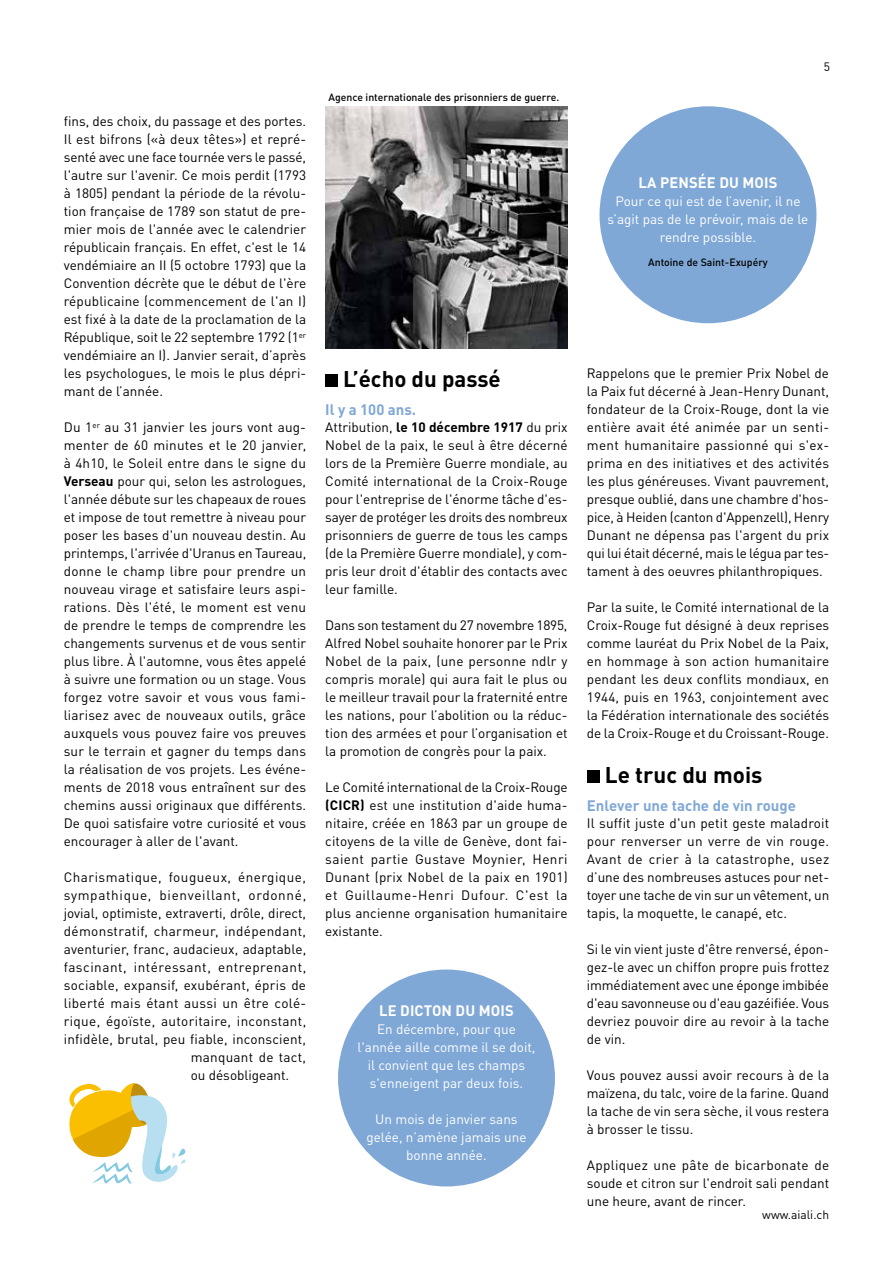
<style>
.page{position:relative;width:893px;height:1263px;background:#fff}
.page>*{position:absolute;margin:0;border:0;box-sizing:border-box;transform-origin:0 0}
.t1{font:700 22.5px "DIN Pro";color:#000}
.t2{font:700 15px "DINOT";color:#80a8d6}
.t3{font:700 15px "DINOT";letter-spacing:.01em;color:#fff}
.t4{font:13.5px/18px "DINOT";color:#000;text-align:justify}
.t5{font:13.5px/18px "DINOT";color:#fff;text-align:center}
.t6{font:13.5px "DINOT";letter-spacing:.025em;color:#000}
.t7{font:13.5px "DINOT";letter-spacing:.02em;color:#000}
.t8{font:13.5px "DINOT";letter-spacing:.04em;color:#000}
.t9{font:13.5px "DINOT";letter-spacing:.035em;color:#000}
.t10{font:13.5px "DINOT";letter-spacing:.05em;color:#000}
.t11{font:12px "DINOT";color:#000}
.t12{font:500 10.5px "DINOT";color:#000}
.s1{font-weight:700}
</style>
<div class="page">
<div style="left:338px;top:969px;width:217px;height:217px;background:#80a8d6;border-radius:50%"></div>
<div style="left:599px;top:106px;width:217px;height:217px;background:#80a8d6;border-radius:50%"></div>
<svg style="left:69px;top:1083px;width:117px;height:101px"></svg>
<div style="left:325px;top:374px;width:13px;height:13px;background:#000"></div>
<div style="left:587px;top:770px;width:13px;height:13px;background:#000"></div>
<img style="left:325px;top:106px;width:243px;height:242px">
<p class="t4" style="left:64px;top:112px;width:244px">fins, des choix, du passage et des portes.<br>Il est bifrons («à deux têtes») et repré&shy;senté avec une face tournée vers le passé, l'autre sur l'avenir. Ce mois perdit (1793 à 1805) pendant la période de la révolu&shy;tion française de 1789 son statut de pre&shy;mier mois de l'année avec le calendrier républicain français. En effet, c'est le 14 vendémiaire an II (5 octobre 1793) que la Convention décrète que le début de l'ère républicaine (commencement de l'an I) est fixé à la date de la proclamation de la République, soit le 22 septembre 1792 (1<sup>er </sup>vendémiaire an I). Janvier serait, d’après les psychologues, le mois le plus dépri&shy;mant de l’année.</p>
<p class="t4" style="left:64px;top:418px;width:244px">Du 1<sup>er</sup> au 31 janvier les jours vont aug&shy;menter de 60 minutes et le 20 janvier, à 4h10, le Soleil entre dans le signe du <span class="s1">Verseau</span> pour qui, selon les astrologues, l'année débute sur les chapeaux de roues et impose de tout remettre à niveau pour poser les bases d'un nouveau destin. Au printemps, l'arrivée d'Uranus en Taureau, donne le champ libre pour prendre un nouveau virage et satisfaire leurs aspi&shy;rations. Dès l'été, le moment est venu de prendre le temps de comprendre les changements survenus et de vous sentir plus libre. À l'automne, vous êtes appelé à suivre une formation ou un stage. Vous forgez votre savoir et vous vous fami&shy;liarisez avec de nouveaux outils, grâce auxquels vous pouvez faire vos preuves sur le terrain et gagner du temps dans la réalisation de vos projets. Les événe&shy;ments de 2018 vous entraînent sur des chemins aussi originaux que différents.<br>De quoi satisfaire votre curiosité et vous encourager à aller de l'avant.</p>
<p class="t9" style="left:64px;top:869px;width:244px">Charismatique, fougueux, énergique,</p>
<p class="t10" style="left:64px;top:887px;width:244px">sympathique, bienveillant, ordonné,</p>
<p class="t4" style="left:64px;top:904px;width:244px">jovial, optimiste, extraverti, drôle, direct,</p>
<p class="t6" style="left:64px;top:923px;width:244px">démonstratif, charmeur, indépendant,</p>
<p class="t4" style="left:64px;top:940px;width:244px">aventurier, franc, audacieux, adaptable,</p>
<p class="t8" style="left:64px;top:959px;width:244px">fascinant, intéressant, entreprenant,</p>
<p class="t7" style="left:64px;top:977px;width:244px">sociable, expansif, exubérant, épris de</p>
<p class="t6" style="left:64px;top:995px;width:244px">liberté mais étant aussi un être colé-</p>
<p class="t6" style="left:64px;top:1013px;width:244px">rique, égoïste, autoritaire, inconstant,</p>
<p class="t4" style="left:64px;top:1030px;width:244px">infidèle, brutal, peu fiable, inconscient,</p>
<p class="t7" style="left:191px;top:1049px;width:117px">manquant de tact,</p>
<p class="t4" style="left:191px;top:1066px;width:100px">ou désobligeant.</p>
<p class="t12" style="left:328px;top:90px;width:232px">Agence internationale des prisonniers de guerre.</p>
<h1 class="t1" style="left:343px;top:364px;width:159px">L’écho du passé</h1>
<p class="t2" style="left:325px;top:400px;width:92px">Il y a 100 ans.</p>
<p class="t4" style="left:325px;top:418px;width:244px">Attribution, <span class="s1">le 10 décembre 1917</span> du prix Nobel de la paix, le seul à être décerné lors de la Première Guerre mondiale, au Comité international de la Croix-Rouge pour l'entreprise de l'énorme tâche d'es&shy;sayer de protéger les droits des nombreux prisonniers de guerre de tous les camps (de la Première Guerre mondiale), y com&shy;pris leur droit d'établir des contacts avec leur famille.</p>
<p class="t4" style="left:325px;top:616px;width:244px">Dans son testament du 27 novembre 1895, Alfred Nobel souhaite honorer par le Prix Nobel de la paix, (une personne ndlr y compris morale) qui aura fait le plus ou le meilleur travail pour la fraternité entre les nations, pour l’abolition ou la réduc&shy;tion des armées et pour l’organisation et la promotion de congrès pour la paix.</p>
<p class="t4" style="left:325px;top:778px;width:244px">Le Comité international de la Croix-Rouge <span class="s1">(CICR)</span> est une institution d'aide huma&shy;nitaire, créée en 1863 par un groupe de citoyens de la ville de Genève, dont fai&shy;saient partie Gustave Moynier, Henri Dunant (prix Nobel de la paix en 1901) et Guillaume-Henri Dufour. C'est la plus ancienne organisation humanitaire existante.</p>
<p class="t3" style="left:379px;top:1001px;width:136px">LE DICTON DU MOIS</p>
<p class="t5" style="left:358px;top:1020px;width:179px">En décembre, pour que l'année aille comme il se doit, il convient que les champs s'enneigent par deux fois.</p>
<p class="t5" style="left:366px;top:1110px;width:162px">Un mois de janvier sans gelée, n’amène jamais une bonne année.</p>
<p class="t11" style="left:824px;top:60px;width:8px">5</p>
<p class="t3" style="left:638px;top:172px;width:141px">LA PENSÉE DU MOIS</p>
<p class="t5" style="left:608px;top:191px;width:202px">Pour ce qui est de l’avenir, il ne s’agit pas de le prévoir, mais de le rendre possible.</p>
<p class="t12" style="left:648px;top:255px;width:121px">Antoine de Saint-Exupéry</p>
<p class="t4" style="left:587px;top:364px;width:244px">Rappelons que le premier Prix Nobel de la Paix fut décerné à Jean-Henry Dunant, fondateur de la Croix-Rouge, dont la vie entière avait été animée par un senti&shy;ment humanitaire passionné qui s'ex&shy;prima en des initiatives et des activités les plus généreuses. Vivant pauvrement, presque oublié, dans une chambre d'hos&shy;pice, à Heiden (canton d'Appenzell), Henry Dunant ne dépensa pas l'argent du prix qui lui était décerné, mais le légua par tes&shy;tament à des oeuvres philanthropiques.</p>
<p class="t4" style="left:587px;top:598px;width:244px">Par la suite, le Comité international de la Croix-Rouge fut désigné à deux reprises comme lauréat du Prix Nobel de la Paix, en hommage à son action humanitaire pendant les deux conflits mondiaux, en 1944, puis en 1963, conjointement avec la Fédération internationale des sociétés de la Croix-Rouge et du Croissant-Rouge.</p>
<h1 class="t1" style="left:605px;top:760px;width:159px">Le truc du mois</h1>
<p class="t2" style="left:587px;top:796px;width:211px">Enlever une tache de vin rouge</p>
<p class="t4" style="left:587px;top:814px;width:244px">Il suffit juste d'un petit geste maladroit pour renverser un verre de vin rouge.<br>Avant de crier à la catastrophe, usez d’une des nombreuses astuces pour net&shy;toyer une tache de vin sur un vêtement, un tapis, la moquette, le canapé, etc.</p>
<p class="t4" style="left:587px;top:940px;width:244px">Si le vin vient juste d'être renversé, épon&shy;gez-le avec un chiffon propre puis frottez immédiatement avec une éponge imbibée d'eau savonneuse ou d'eau gazéifiée. Vous devriez pouvoir dire au revoir à la tache de vin.</p>
<p class="t4" style="left:587px;top:1066px;width:244px">Vous pouvez aussi avoir recours à de la maïzena, du talc, voire de la farine. Quand la tache de vin sera sèche, il vous restera à brosser le tissu.</p>
<p class="t4" style="left:587px;top:1156px;width:244px">Appliquez une pâte de bicarbonate de soude et citron sur l'endroit sali pendant une heure, avant de rincer.</p>
<p class="t11" style="left:762px;top:1207px;width:68px">www.aiali.ch</p>
</div>
